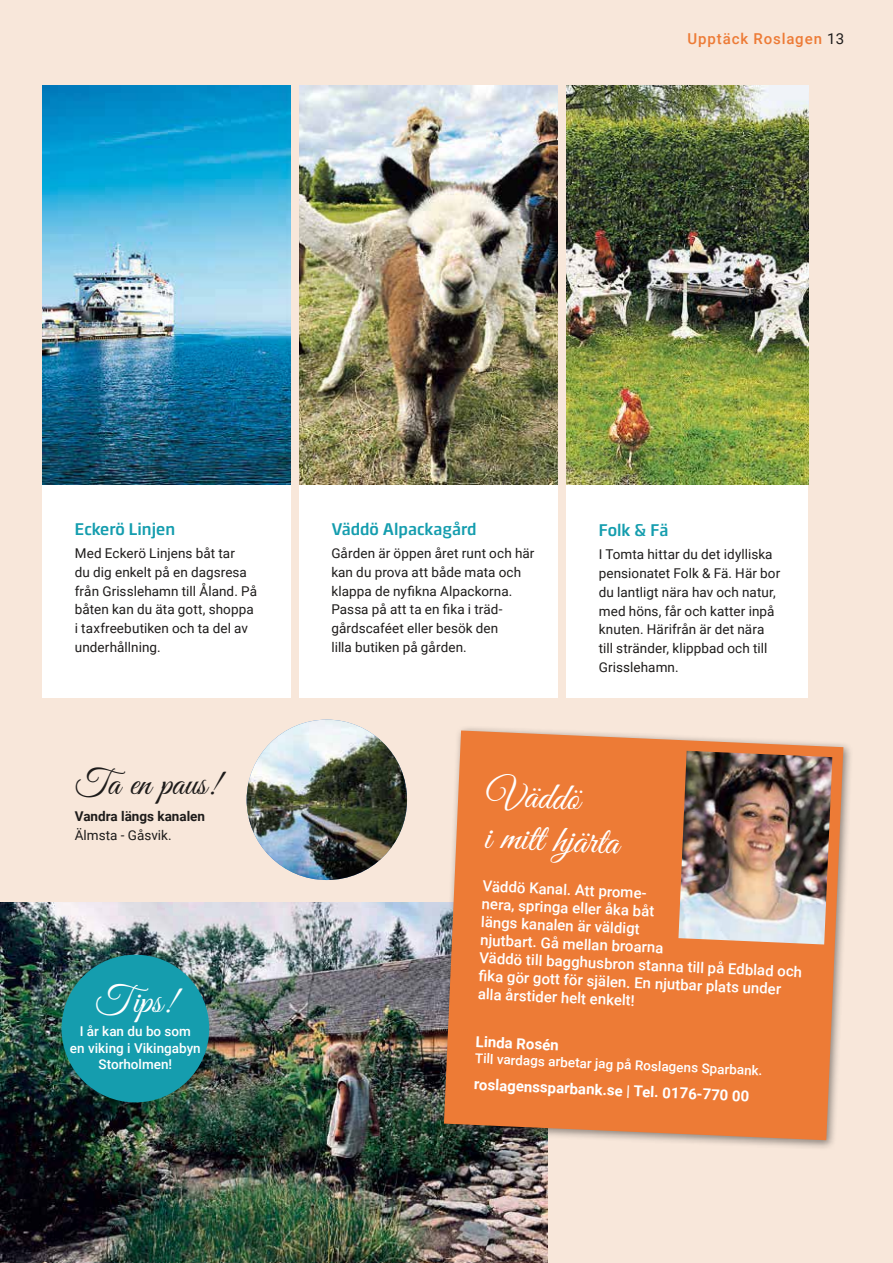
<style>
.page{position:relative;width:893px;height:1263px;background:#f8e7da}
.page>*{position:absolute;margin:0;border:0;box-sizing:border-box;transform-origin:0 0}
.t1{font:39px/42.2px "Great Vibes";color:#fff}
.t2{font:37.95px "Great Vibes";color:#fff}
.t3{font:36px "Great Vibes";color:#1e1c1b}
.t4{font:700 16.5px "Swedbank Sans";color:#149dae}
.t5{font:500 15px/18px "Roboto";color:#fff}
.t6{font:700 15px "Roboto";color:#fff}
.t7{font:500 15px "Roboto";letter-spacing:.06em;color:#ed7b36}
.t8{font:13.5px/18.8px "Roboto";letter-spacing:.005em;color:#1e1c1b}
.t9{font:500 13.5px/16.2px "Roboto";color:#fff;text-align:center}
.t10{font:700 13.5px "Roboto";color:#1e1c1b}
.s1{font-weight:400;color:#1e1c1b}
</style>
<div class="page">
<div style="left:566px;top:485px;width:242px;height:212px;background:#fff"></div>
<img style="left:566px;top:85px;width:242px;height:400px">
<img style="left:0;top:902px;width:547px;height:361px">
<img style="left:43px;top:85px;width:248px;height:400px">
<div style="left:43px;top:485px;width:248px;height:212px;background:#fff"></div>
<div style="left:299px;top:485px;width:259px;height:212px;background:#fff"></div>
<img style="left:299px;top:85px;width:259px;height:400px">
<img style="left:247px;top:720px;width:160px;height:160px;border-radius:80px">
<div style="left:438px;top:725px;width:416px;height:425px;background:#1e1c1b;opacity:.5"></div>
<svg style="left:444px;top:730px;width:399px;height:410px;background:#e88041"></svg>
<img style="left:678px;top:751px;width:154px;height:193px">
<div style="left:62px;top:955px;width:147px;height:147px;background:#159dae;border-radius:50%"></div>
<p class="t7" style="left:687px;top:28px;width:158px">Upptäck Roslagen <span class="s1">13</span></p>
<p class="t4" style="left:75px;top:520px;width:102px">Eckerö Linjen</p>
<p class="t8" style="left:75px;top:543px;width:184px">Med Eckerö Linjens båt tar<br>du dig enkelt på en dagsresa från Grisslehamn till Åland. På båten kan du äta gott, shoppa i taxfreebutiken och ta del av underhållning.</p>
<h3 class="t3" style="left:75px;top:763px;width:146px">Ta en paus!</h3>
<p class="t10" style="left:75px;top:807px;width:132px">Vandra längs kanalen</p>
<p class="t8" style="left:75px;top:825px;width:98px">Älmsta - Gåsvik.</p>
<h2 class="t2" style="left:95px;top:979px;width:82px">Tips!</h2>
<p class="t9" style="left:70px;top:1023px;width:132px">I år kan du bo som<br>en viking i Vikingabyn<br>Storholmen!</p>
<p class="t4" style="left:331px;top:520px;width:147px">Väddö Alpackagård</p>
<p class="t8" style="left:331px;top:543px;width:205px">Gården är öppen året runt och här kan du prova att både mata och klappa de nyfikna Alpackorna.<br>Passa på att ta en fika i träd&shy;gårdscaféet eller besök den<br>lilla butiken på gården.</p>
<p class="t4" style="left:599px;top:521px;width:71px">Folk &amp; Fä</p>
<p class="t8" style="left:599px;top:545px;width:183px">I Tomta hittar du det idylliska pensionatet Folk &amp; Fä. Här bor du lantligt nära hav och natur, med höns, får och katter inpå knuten. Härifrån är det nära till stränder, klippbad och till<br>Grisslehamn.</p>
<h1 class="t1" style="left:487px;top:776px;width:136px;rotate:2deg">Väddö<br>i mitt hjärta</h1>
<p class="t5" style="left:483px;top:875px;width:325px;rotate:3deg">Väddö Kanal. Att prome-<br>nera, springa eller åka båt<br>längs kanalen är väldigt<br>njutbart. Gå mellan broarna<br>Väddö till bagghusbron stanna till på Edblad och fika gör gott för själen. En njutbar plats under alla årstider helt enkelt!</p>
<p class="t6" style="left:476px;top:1030px;width:84px;rotate:3deg">Linda Rosén</p>
<p class="t9" style="left:476px;top:1048px;width:289px;rotate:3deg">Till vardags arbetar jag på Roslagens Sparbank.</p>
<p class="t6" style="left:475px;top:1072px;width:277px;rotate:3deg">roslagenssparbank.se | Tel. 0176-770 00</p>
</div>
